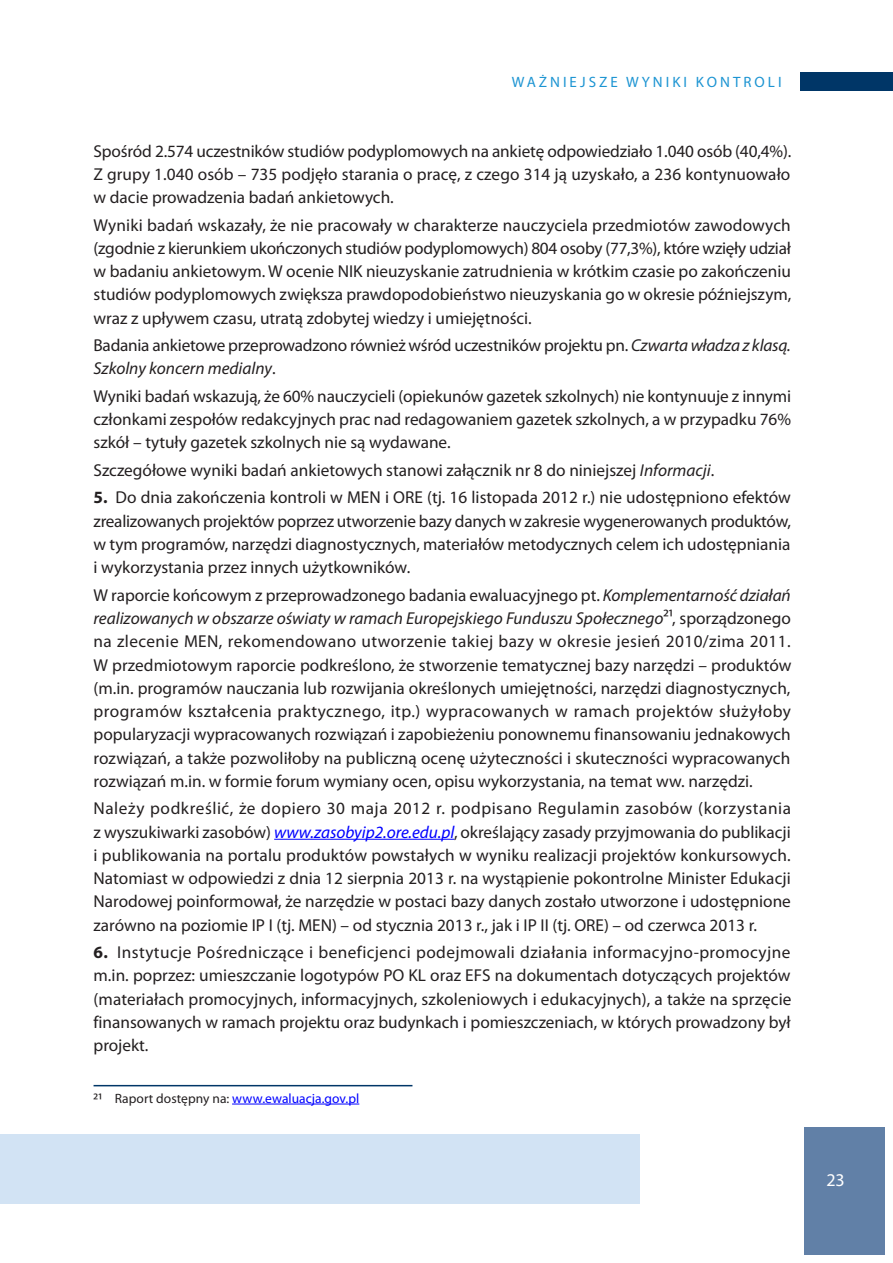
<style>
.page{position:relative;width:893px;height:1263px;background:#fff}
.page>*{position:absolute;margin:0;border:0;box-sizing:border-box;transform-origin:0 0}
.t1{font:18px "Myriad Pro";color:#fff}
.t2{font:17.25px/23.2px "Myriad Pro";color:#231f20;text-align:justify}
.t3{font:15px "Myriad Pro";color:#1c94d2}
.t4{font:13.5px "Myriad Pro";letter-spacing:.005em;color:#00f}
.s1{font-style:italic}
.s2{font-weight:700}
.s3{font-style:italic;color:#00f}
.s4{font-size:15px;color:#231f20}
.s5{color:#231f20}
</style>
<div class="page">
<div style="left:804px;top:1127px;width:80px;height:127px;background:#6180a7"></div>
<div style="left:800px;top:72px;width:93px;height:19px;background:#003667"></div>
<hr style="left:274px;top:839px;width:180px;height:1px;background:#00f">
<hr style="left:94px;top:1085px;width:318px;height:1px;background:#003667">
<hr style="left:232px;top:1104px;width:127px;height:1px;background:#00f">
<div style="left:0;top:1135px;width:639px;height:69px;background:#d2e3f4"></div>
<p class="t3" style="left:512px;top:73px;width:49px">wa żniejsze</p>
<p class="t3" style="left:626px;top:73px;width:11px">wyniki</p>
<p class="t3" style="left:696px;top:73px;width:12px">kontroli</p>
<p class="t2" style="left:94px;top:139px;width:699px">Spośród 2.574 uczestników studiów podyplomowych na ankietę odpowiedziało 1.040 osób (40,4%).<br>Z grupy 1.040 osób – 735 podjęło starania o pracę, z czego 314 ją uzyskało, a 236 kontynuowało w dacie prowadzenia badań ankietowych.</p>
<p class="t2" style="left:94px;top:213px;width:699px">Wyniki badań wskazały, że nie pracowały w charakterze nauczyciela przedmiotów zawodowych (zgodnie z kierunkiem ukończonych studiów podyplomowych) 804 osoby (77,3%), które wzięły udział w badaniu ankietowym. W ocenie NIK nieuzyskanie zatrudnienia w krótkim czasie po zakończeniu studiów podyplomowych zwiększa prawdopodobieństwo nieuzyskania go w okresie późniejszym, wraz z upływem czasu, utratą zdobytej wiedzy i umiejętności.</p>
<p class="t2" style="left:94px;top:333px;width:699px">Badania ankietowe przeprowadzono również wśród uczestników projektu pn. <span class="s1">Czwarta władza z klasą.<br>Szkolny koncern medialny</span>.</p>
<p class="t2" style="left:94px;top:384px;width:699px">Wyniki badań wskazują, że 60% nauczycieli (opiekunów gazetek szkolnych) nie kontynuuje z innymi członkami zespołów redakcyjnych prac nad redagowaniem gazetek szkolnych, a w przypadku 76% szkół – tytuły gazetek szkolnych nie są wydawane.</p>
<p class="t2" style="left:94px;top:458px;width:622px">Szczegółowe wyniki badań ankietowych stanowi załącznik nr 8 do niniejszej <span class="s1">Informacji</span>.</p>
<p class="t2" style="left:94px;top:486px;width:699px"><span class="s2">5.</span> Do dnia zakończenia kontroli w MEN i ORE (tj. 16 listopada 2012 r.) nie udostępniono efektów zrealizowanych projektów poprzez utworzenie bazy danych w zakresie wygenerowanych produktów, w tym programów, narzędzi diagnostycznych, materiałów metodycznych celem ich udostępniania i wykorzystania przez innych użytkowników.</p>
<p class="t2" style="left:94px;top:583px;width:699px">W raporcie końcowym z przeprowadzonego badania ewaluacyjnego pt. <span class="s1">Komplementarność działań realizowanych w obszarze oświaty w ramach Europejskiego Funduszu Społecznego</span>21, sporządzonego na zlecenie MEN, rekomendowano utworzenie takiej bazy w okresie jesień 2010/zima 2011.<br>W przedmiotowym raporcie podkreślono, że stworzenie tematycznej bazy narzędzi – produktów (m.in. programów nauczania lub rozwijania określonych umiejętności, narzędzi diagnostycznych, programów kształcenia praktycznego, itp.) wypracowanych w ramach projektów służyłoby popularyzacji wypracowanych rozwiązań i zapobieżeniu ponownemu finansowaniu jednakowych rozwiązań, a także pozwoliłoby na publiczną ocenę użyteczności i skuteczności wypracowanych rozwiązań m.in. w formie forum wymiany ocen, opisu wykorzystania, na temat ww. narzędzi.</p>
<p class="t2" style="left:94px;top:797px;width:699px">Należy podkreślić, że dopiero 30 maja 2012 r. podpisano Regulamin zasobów (korzystania z wyszukiwarki zasobów) <span class="s3">www.zasobyip2.ore.edu.pl</span>, określający zasady przyjmowania do publikacji i publikowania na portalu produktów powstałych w wyniku realizacji projektów konkursowych.<br>Natomiast w odpowiedzi z dnia 12 sierpnia 2013 r. na wystąpienie pokontrolne Minister Edukacji Narodowej poinformował, że narzędzie w postaci bazy danych zostało utworzone i udostępnione zarówno na poziomie IP I (tj. MEN) – od stycznia 2013 r., jak i IP II (tj. ORE) – od czerwca 2013 r.</p>
<p class="t2" style="left:94px;top:940px;width:699px"><span class="s2">6.</span> Instytucje Pośredniczące i beneficjenci podejmowali działania informacyjno-promocyjne m.in. poprzez: umieszczanie logotypów PO KL oraz EFS na dokumentach dotyczących projektów (materiałach promocyjnych, informacyjnych, szkoleniowych i edukacyjnych), a także na sprzęcie finansowanych w ramach projektu oraz budynkach i pomieszczeniach, w których prowadzony był projekt.</p>
<p class="t4" style="left:94px;top:1090px;width:267px"><span class="s4">21</span> <span class="s5">Raport dostępny na:</span> www.ewaluacja.gov.pl</p>
<p class="t1" style="left:826px;top:1168px;width:20px">23</p>
</div>
